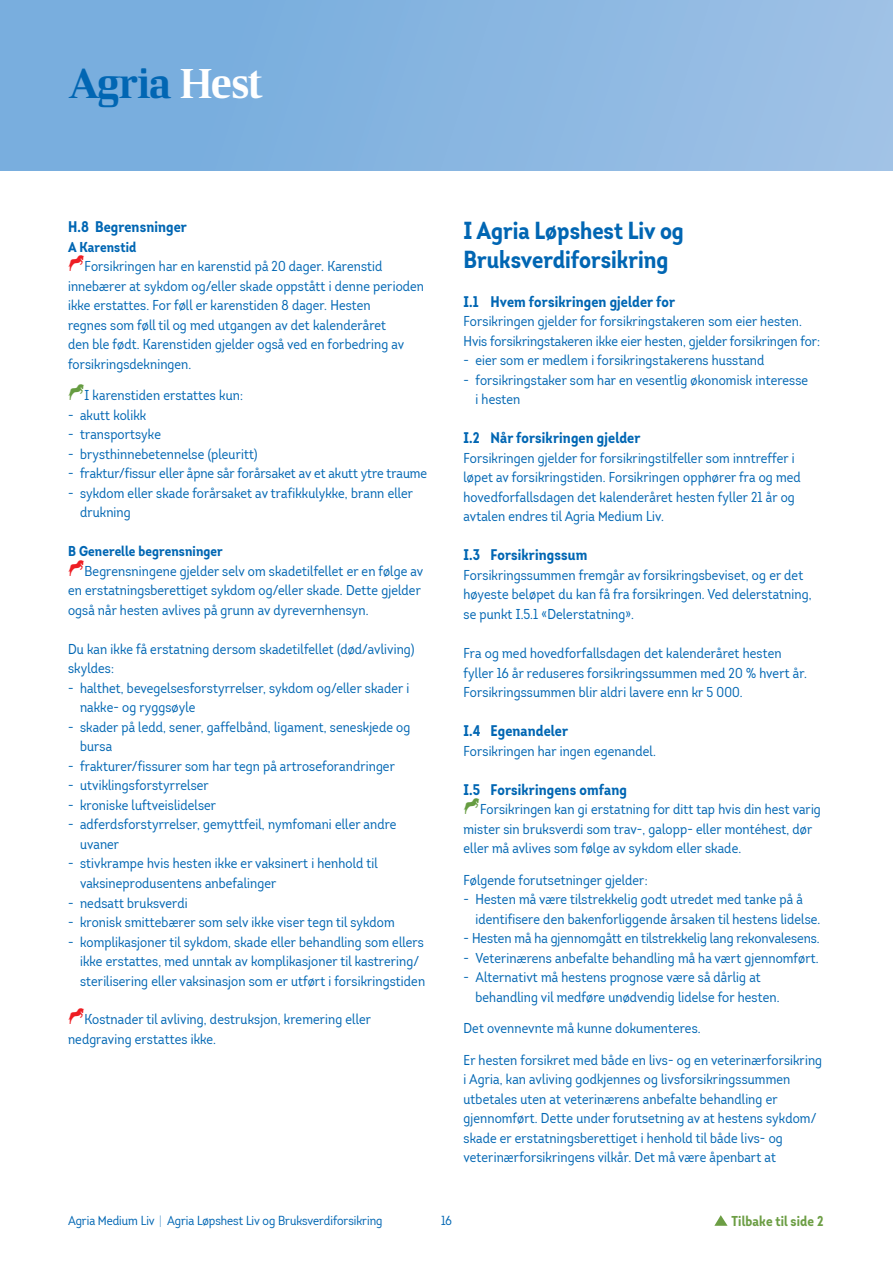
<style>
.page{position:relative;width:893px;height:1263px;background:#fff}
.page>*{position:absolute;margin:0;border:0;box-sizing:border-box;transform-origin:0 0}
.t1{font:42px "LF Rubrik 2";letter-spacing:-.035em;color:#0166b3}
.t2{font:700 24px/28.8px "Intro Cond";color:#0166b3}
.t3{font:700 15px "Intro Cond";letter-spacing:.01em;color:#0166b3}
.t4{font:13.95px/19.5px "Intro Cond";letter-spacing:.01em;color:#0166b3}
.t5{font:700 13.95px "Intro Cond";letter-spacing:.01em;color:#6c9e44}
.t6{font:12.75px "Intro Cond";color:#0166b3}
.s1{color:#fff}
.s2{font-weight:700}
.s3{font-family:"Djuranfanger";font-size:21px;color:#ee1d23}
.s4{font-family:"Djuranfanger";font-size:21px;color:#669c41}
.s5{font-family:"Gotham";font-weight:100;font-size:16.5px}
</style>
<div class="page">
<div style="left:0;top:0;width:893px;height:170px;background:linear-gradient(to right,#72aadc,#9ec1e5)"></div>
<svg style="left:714px;top:1215px;width:14px;height:11px"></svg>
<h1 class="t1" style="left:68px;top:58px;width:197px">Agria <span class="s1">Hest</span></h1>
<p class="t3" style="left:68px;top:218px;width:120px">H.8 Begrensninger</p>
<p class="t4" style="left:68px;top:237px;width:357px"><span class="s2">A Karenstid<br></span><span class="s3">D</span>Forsikringen har en karenstid på 20 dager. Karenstid innebærer at sykdom og/eller skade oppstått i denne perioden ikke erstattes. For føll er karenstiden 8 dager. Hesten<br>regnes som føll til og med utgangen av det kalenderåret<br>den ble født. Karenstiden gjelder også ved en forbedring av forsikringsdekningen.</p>
<p class="t4" style="left:68px;top:386px;width:176px"><span class="s4">D</span>I karenstiden erstattes kun:</p>
<p class="t4" style="left:68px;top:405px;width:80px">- akutt kolikk</p>
<p class="t4" style="left:68px;top:425px;width:94px">- transportsyke</p>
<p class="t4" style="left:68px;top:444px;width:191px">- brysthinnebetennelse (pleuritt)</p>
<p class="t4" style="left:68px;top:464px;width:361px">- fraktur/fissur eller åpne sår forårsaket av et akutt ytre traume</p>
<p class="t4" style="left:80px;top:483px;width:335px;text-indent:-12px">- sykdom eller skade forårsaket av trafikkulykke, brann eller drukning</p>
<p class="t4" style="left:68px;top:542px;width:357px"><span class="s2">B Generelle begrensninger<br></span><span class="s3">D</span>Begrensningene gjelder selv om skadetilfellet er en følge av en erstatningsberettiget sykdom og/eller skade. Dette gjelder også når hesten avlives på grunn av dyrevernhensyn.</p>
<p class="t4" style="left:68px;top:639px;width:348px">Du kan ikke få erstatning dersom skadetilfellet (død/avliving) skyldes:</p>
<p class="t4" style="left:80px;top:678px;width:331px;text-indent:-12px">- halthet, bevegelsesforstyrrelser, sykdom og/eller skader i nakke- og ryggsøyle</p>
<p class="t4" style="left:80px;top:717px;width:332px;text-indent:-12px">- skader på ledd, sener, gaffelbånd, ligament, seneskjede og bursa</p>
<p class="t4" style="left:68px;top:756px;width:328px">- frakturer/fissurer som har tegn på artroseforandringer</p>
<p class="t4" style="left:68px;top:776px;width:142px">- utviklingsforstyrrelser</p>
<p class="t4" style="left:68px;top:795px;width:150px">- kroniske luftveislidelser</p>
<p class="t4" style="left:80px;top:815px;width:318px;text-indent:-12px">- adferdsforstyrrelser, gemyttfeil, nymfomani eller andre uvaner</p>
<p class="t4" style="left:80px;top:854px;width:299px;text-indent:-12px">- stivkrampe hvis hesten ikke er vaksinert i henhold til vaksineprodusentens anbefalinger</p>
<p class="t4" style="left:68px;top:893px;width:121px">- nedsatt bruksverdi</p>
<p class="t4" style="left:68px;top:912px;width:328px">- kronisk smittebærer som selv ikke viser tegn til sykdom</p>
<p class="t4" style="left:80px;top:932px;width:347px;text-indent:-12px">- komplikasjoner til sykdom, skade eller behandling som ellers ikke erstattes, med unntak av komplikasjoner til kastrering/ sterilisering eller vaksinasjon som er utført i forsikringstiden</p>
<p class="t4" style="left:68px;top:1010px;width:305px"><span class="s3">D</span>Kostnader til avliving, destruksjon, kremering eller nedgraving erstattes ikke.</p>
<h2 class="t2" style="left:463px;top:216px;width:222px">I Agria Løpshest Liv og<br>Bruksverdiforsikring</h2>
<p class="t3" style="left:463px;top:292px;width:213px">I.1 Hvem forsikringen gjelder for</p>
<p class="t4" style="left:463px;top:312px;width:358px">Forsikringen gjelder for forsikringstakeren som eier hesten.<br>Hvis forsikringstakeren ikke eier hesten, gjelder forsikringen for:</p>
<p class="t4" style="left:463px;top:351px;width:302px">- eier som er medlem i forsikringstakerens husstand</p>
<p class="t4" style="left:475px;top:370px;width:334px;text-indent:-12px">- forsikringstaker som har en vesentlig økonomisk interesse i hesten</p>
<p class="t3" style="left:463px;top:429px;width:179px">I.2 Når forsikringen gjelder</p>
<p class="t4" style="left:463px;top:448px;width:339px">Forsikringen gjelder for forsikringstilfeller som inntreffer i løpet av forsikringstiden. Forsikringen opphører fra og med hovedforfallsdagen det kalenderåret hesten fyller 21 år og avtalen endres til Agria Medium Liv.</p>
<p class="t3" style="left:463px;top:546px;width:125px">I.3 Forsikringssum</p>
<p class="t4" style="left:463px;top:565px;width:349px">Forsikringssummen fremgår av forsikringsbeviset, og er det høyeste beløpet du kan få fra forsikringen. Ved delerstatning, se punkt I.5.1 «Delerstatning».</p>
<p class="t4" style="left:463px;top:643px;width:345px">Fra og med hovedforfallsdagen det kalenderåret hesten fyller 16 år reduseres forsikringssummen med 20 % hvert år.<br>Forsikringssummen blir aldri lavere enn kr 5 000.</p>
<p class="t3" style="left:463px;top:721px;width:106px">I.4 Egenandeler</p>
<p class="t4" style="left:463px;top:741px;width:194px">Forsikringen har ingen egenandel.</p>
<p class="t3" style="left:463px;top:780px;width:165px">I.5 Forsikringens omfang</p>
<p class="t4" style="left:463px;top:799px;width:359px"><span class="s4">D</span>Forsikringen kan gi erstatning for ditt tap hvis din hest varig mister sin bruksverdi som trav-, galopp- eller montéhest, dør eller må avlives som følge av sykdom eller skade.</p>
<p class="t4" style="left:463px;top:870px;width:186px">Følgende forutsetninger gjelder:</p>
<p class="t4" style="left:475px;top:889px;width:346px;text-indent:-12px">- Hesten må være tilstrekkelig godt utredet med tanke på å identifisere den bakenforliggende årsaken til hestens lidelse.</p>
<p class="t4" style="left:463px;top:928px;width:358px">- Hesten må ha gjennomgått en tilstrekkelig lang rekonvalesens.</p>
<p class="t4" style="left:463px;top:948px;width:357px">- Veterinærens anbefalte behandling må ha vært gjennomført.</p>
<p class="t4" style="left:475px;top:967px;width:305px;text-indent:-12px">- Alternativt må hestens prognose være så dårlig at behandling vil medføre unødvendig lidelse for hesten.</p>
<p class="t4" style="left:463px;top:1018px;width:239px">Det ovennevnte må kunne dokumenteres.</p>
<p class="t4" style="left:463px;top:1050px;width:360px">Er hesten forsikret med både en livs- og en veterinærforsikring i Agria, kan avliving godkjennes og livsforsikringssummen utbetales uten at veterinærens anbefalte behandling er gjennomført. Dette under forutsetning av at hestens sykdom/ skade er erstatningsberettiget i henhold til både livs- og veterinærforsikringens vilkår. Det må være åpenbart at</p>
<p class="t6" style="left:68px;top:1213px;width:316px">Agria Medium Liv <span class="s5">I</span> Agria Løpshest Liv og Bruksverdiforsikring</p>
<p class="t5" style="left:732px;top:1212px;width:93px">Tilbake til side 2</p>
<p class="t6" style="left:441px;top:1212px;width:12px">16</p>
</div>
